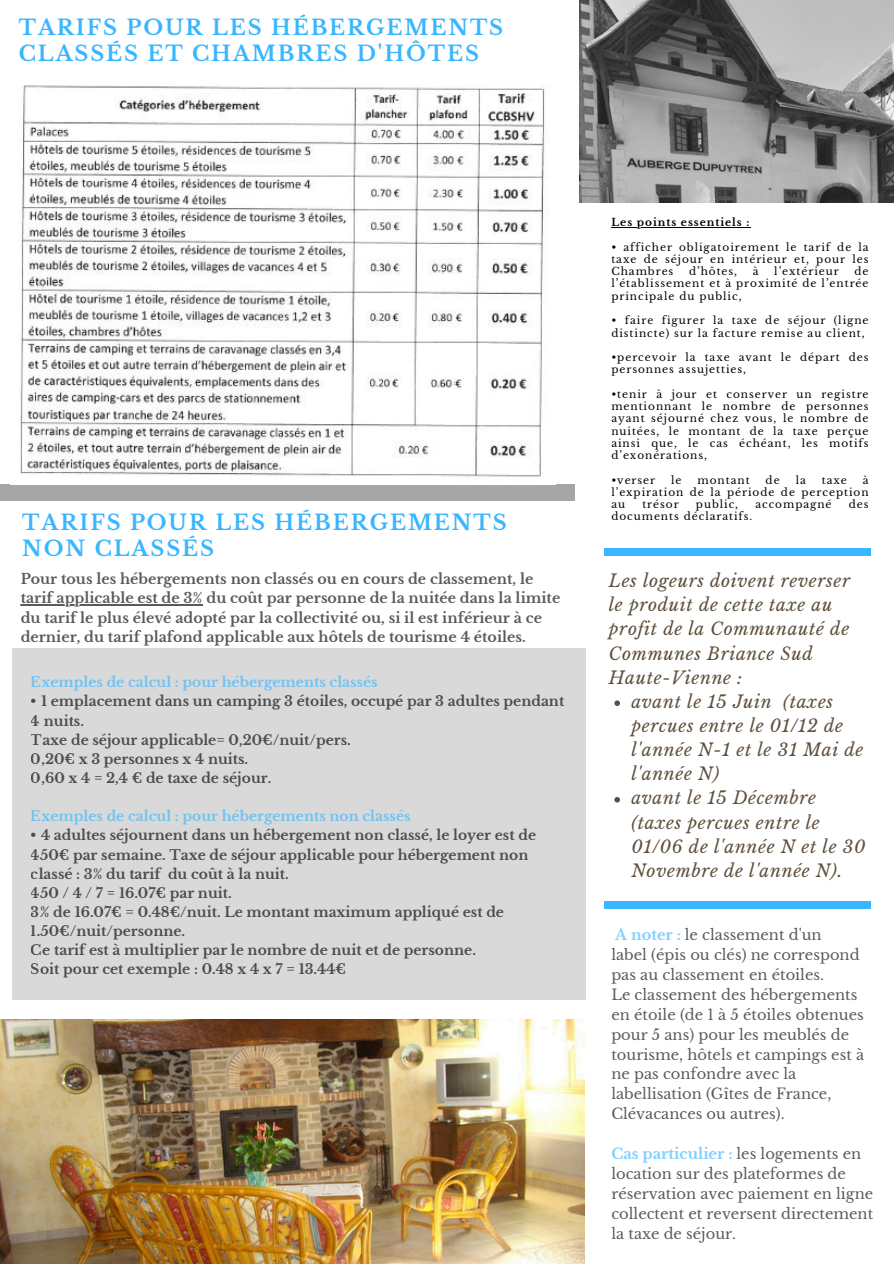
<style>
.page{position:relative;width:894px;height:1264px;background:#fff}
.page>*{position:absolute;margin:0;border:0;box-sizing:border-box;transform-origin:0 0}
.t1{font:700 21px/25.8px "Libre Baskerville";letter-spacing:.09em;color:#38b6ff}
.t2{font:italic 17.25px/24.2px "Libre Baskerville";letter-spacing:.04em;color:#5e4f3c}
.t3{font:14.7px/20px "Libre Baskerville";color:#000}
.t4{font:700 14.25px/19.2px "Libre Baskerville";color:#000}
.t5{font:700 13.8px/19.2px "Libre Baskerville";color:#000}
.t6{font:700 13.8px "Libre Baskerville";color:#38b6ff}
.t7{font:10.5px/12.3px "Libre Baskerville";letter-spacing:.09em;color:#000;text-align:justify}
.t8{font:700 10.5px "Libre Baskerville";letter-spacing:.09em;color:#000}
.s1{font-weight:700;color:#38b6ff}
</style>
<div class="page">
<div style="left:12px;top:648px;width:573px;height:351px;background:#d9d9d9"></div>
<img style="left:579px;top:0;width:314px;height:202px">
<img style="left:0;top:1019px;width:584px;height:244px">
<div style="left:0;top:485px;width:574px;height:15px;background:#a6a6a6"></div>
<div style="left:604px;top:548px;width:266px;height:7px;background:#38b6ff"></div>
<div style="left:604px;top:901px;width:266px;height:7px;background:#38b6ff"></div>
<img style="left:20px;top:85px;width:527px;height:392px">
<hr style="left:21px;top:604px;width:182px;height:1px;background:#000">
<svg style="left:614px;top:700px;width:5px;height:6px"></svg>
<svg style="left:614px;top:797px;width:5px;height:5px"></svg>
<hr style="left:611px;top:227px;width:139px;height:1px;background:#000">
<p class="t1" style="left:19px;top:15px;width:486px">TARIFS POUR LES HÉBERGEMENTS<br>CLASSÉS ET CHAMBRES D'HÔTES</p>
<p class="t1" style="left:22px;top:510px;width:486px">TARIFS POUR LES HÉBERGEMENTS<br>NON CLASSÉS</p>
<p class="t8" style="left:611px;top:216px;width:139px">Les points essentiels :</p>
<p class="t7" style="left:611px;top:241px;width:259px">• afficher obligatoirement le tarif de la taxe de séjour en intérieur et, pour les Chambres</p>
<p class="t7" style="left:611px;top:265px;width:259px;text-indent:243px">de l’établissement et à proximité de l’entrée principale du public,</p>
<p class="t7" style="left:611px;top:314px;width:259px">• faire figurer la taxe de séjour (ligne distincte) sur la facture remise au client,</p>
<p class="t7" style="left:611px;top:351px;width:259px">•percevoir la taxe avant le départ des personnes assujetties,</p>
<p class="t7" style="left:611px;top:388px;width:259px">•tenir à jour et conserver un registre mentionnant le nombre de personnes ayant séjourné chez vous, le nombre de nuitées, le montant de la taxe perçue ainsi que, le cas échéant, les motifs d’exonérations,</p>
<h3 class="t7" style="left:611px;top:474px;width:45px">•verser</h3>
<h3 class="t7" style="left:671px;top:474px;width:12px">le</h3>
<h3 class="t7" style="left:697px;top:474px;width:54px">montant</h3>
<h3 class="t7" style="left:765px;top:474px;width:16px">de</h3>
<h3 class="t7" style="left:795px;top:474px;width:12px">la</h3>
<h3 class="t7" style="left:821px;top:474px;width:27px">taxe</h3>
<p class="t7" style="left:688px;top:265px;width:50px">d’hôtes,</p>
<p class="t7" style="left:752px;top:265px;width:7px">à</p>
<p class="t7" style="left:774px;top:265px;width:66px">l’extérieur</p>
<h3 class="t7" style="left:611px;top:474px;width:259px;text-indent:251px">à l’expiration de la période de perception au</h3>
<h3 class="t7" style="left:642px;top:498px;width:38px">trésor</h3>
<h3 class="t7" style="left:695px;top:498px;width:44px">public,</h3>
<h3 class="t7" style="left:755px;top:498px;width:78px">accompagné</h3>
<h3 class="t7" style="left:848px;top:498px;width:21px">des</h3>
<h3 class="t7" style="left:611px;top:510px;width:142px">documents déclaratifs.</h3>
<p class="t4" style="left:21px;top:569px;width:541px">Pour tous les hébergements non classés ou en cours de classement, le tarif applicable est de 3% du coût par personne de la nuitée dans la limite du tarif le plus élevé adopté par la collectivité ou, si il est inférieur à ce dernier, du tarif plafond applicable aux hôtels de tourisme 4 étoiles.</p>
<p class="t2" style="left:608px;top:569px;width:243px">Les logeurs doivent reverser le produit de cette taxe au profit de la Communauté de<br>Communes Briance Sud<br>Haute-Vienne :</p>
<h1 class="t2" style="left:631px;top:689px;width:233px">avant le 15 Juin (taxes percues entre le 01/12 de l'année N-1 et le 31 Mai de l'année N)</h1>
<h5 class="t2" style="left:631px;top:786px;width:235px">avant le 15 Décembre (taxes percues entre le<br>01/06 de l'année N et le 30<br>Novembre de l'année N).</h5>
<h3 class="t6" style="left:31px;top:674px;width:348px">Exemples de calcul : pour hébergements classés</h3>
<h3 class="t5" style="left:31px;top:692px;width:534px">• 1 emplacement dans un camping 3 étoiles, occupé par 3 adultes pendant 4 nuits.<br>Taxe de séjour applicable= 0,20€/nuit/pers.<br>0,20€ x 3 personnes x 4 nuits.<br>0,60 x 4 = 2,4 € de taxe de séjour.</h3>
<h3 class="t6" style="left:31px;top:807px;width:381px">Exemples de calcul : pour hébergements non classés</h3>
<p class="t5" style="left:31px;top:826px;width:506px">• 4 adultes séjournent dans un hébergement non classé, le loyer est de 450€ par semaine. Taxe de séjour applicable pour hébergement non classé : 3% du tarif du coût à la nuit.<br>450 / 4 / 7 = 16.07€ par nuit.<br>3% de 16.07€ = 0.48€/nuit. Le montant maximum appliqué est de 1.50€/nuit/personne.<br>Ce tarif est à multiplier par le nombre de nuit et de personne.<br>Soit pour cet exemple : 0.48 x 4 x 7 = 13.44€</p>
<p class="t3" style="left:611px;top:924px;width:254px"><span class="s1">A noter :</span> le classement d'un<br>label (épis ou clés) ne correspond pas au classement en étoiles.<br>Le classement des hébergements en étoile (de 1 à 5 étoiles obtenues pour 5 ans) pour les meublés de tourisme, hôtels et campings est à ne pas confondre avec la labellisation (Gîtes de France,<br>Clévacances ou autres).</p>
<h3 class="t3" style="left:611px;top:1144px;width:263px"><span class="s1">Cas particulier :</span> les logements en location sur des plateformes de réservation avec paiement en ligne collectent et reversent directement la taxe de séjour.</h3>
</div>
